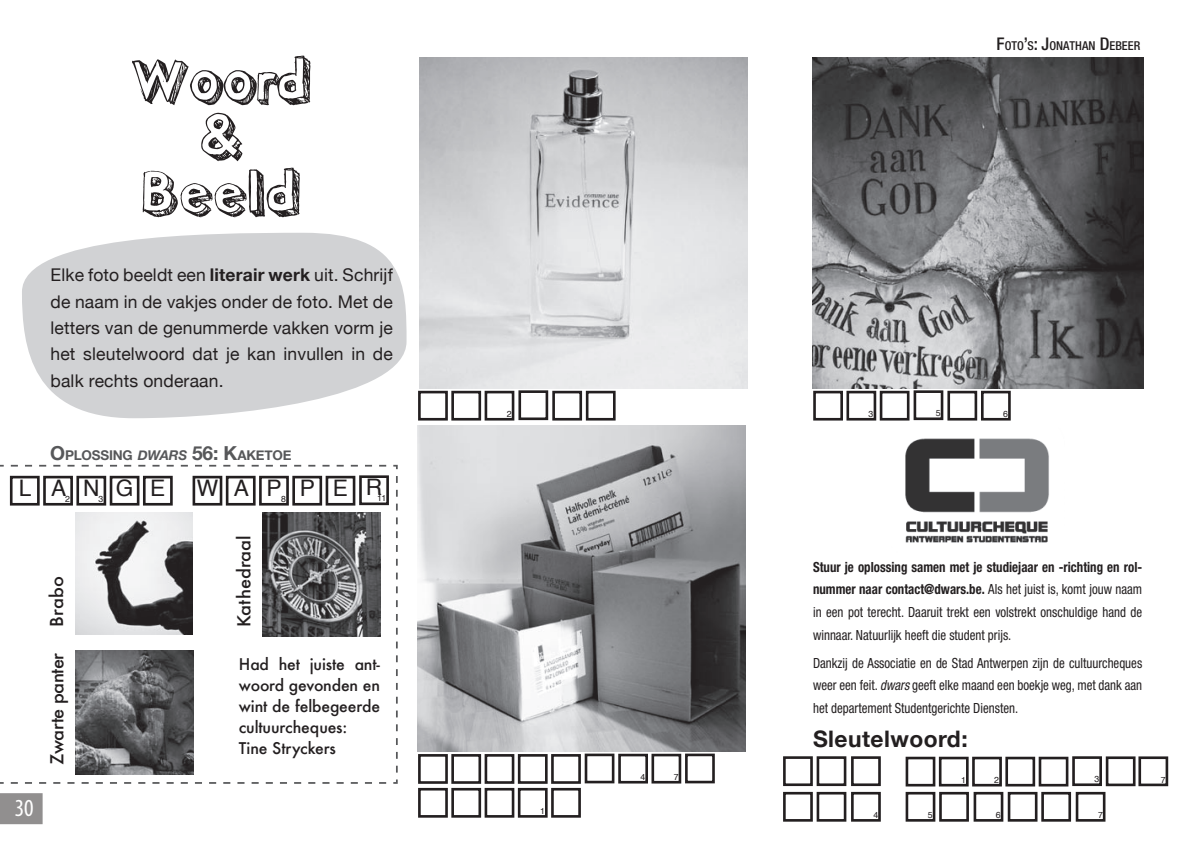
<style>
.page{position:relative;width:1191px;height:844px;background:#fff}
.page>*{position:absolute;margin:0;border:0;box-sizing:border-box;transform-origin:0 0}
.t1{font:61.25px/56px "Pointy";color:#231f20;text-align:center}
.t2{font:condensed 24.5px "Myriad Pro";color:#fff}
.t3{font:700 22.75px "Helvetica Neue";letter-spacing:.02em;color:#231f20}
.t4{font:22.75px "Helvetica";letter-spacing:.78em;color:#231f20}
.t5{font:17.5px/26.2px "Helvetica Neue";letter-spacing:.01em;color:#231f20;text-align:justify}
.t6{font:500 17.5px "Futura";letter-spacing:-.015em;color:#231f20;scale:1.04 1}
.t7{font:500 15.75px/21px "Futura";letter-spacing:-.01em;color:#231f20}
.t8{font:condensed 14px/22.8px "Helvetica Neue LT Std";color:#231f20;text-align:justify;scale:.92 1}
.t9{font:700 13.47px "Helvetica Neue";letter-spacing:-.015em;color:#57585a}
.t10{font:500 condensed 12.25px "Helvetica Neue LT Std";color:#231f20}
.t11{font:8.75px "Helvetica";color:#231f20}
.s1{font-weight:700}
.s2{font-size:19.25px}
.s3{font-style:italic}
.s4{font-size:17.5px}
</style>
<div class="page">
<svg style="left:0;top:793px;width:43px;height:31px"></svg>
<img style="left:882px;top:416px;width:167px;height:127px">
<img style="left:812px;top:57px;width:331px;height:332px">
<svg style="left:22px;top:233px;width:384px;height:185px;fill:#d1d2d4"></svg>
<img style="left:419px;top:57px;width:328px;height:331px">
<img style="left:418px;top:425px;width:327px;height:326px">
<svg style="left:0;top:464px;width:398px;height:320px"></svg>
<img style="left:75px;top:512px;width:118px;height:122px">
<img style="left:76px;top:650px;width:117px;height:124px">
<img style="left:263px;top:512px;width:117px;height:124px">
<div style="left:144px;top:477px;width:27px;height:27px;background:#fff"></div>
<div style="left:143px;top:475px;width:30px;height:30px;border:3px solid #231f20"></div>
<div style="left:111px;top:477px;width:27px;height:27px;background:#fff"></div>
<div style="left:110px;top:475px;width:29px;height:30px;border:3px solid #231f20"></div>
<div style="left:78px;top:477px;width:27px;height:27px;background:#fff"></div>
<div style="left:76px;top:475px;width:30px;height:30px;border:3px solid #231f20"></div>
<div style="left:44px;top:477px;width:28px;height:27px;background:#fff"></div>
<div style="left:43px;top:475px;width:30px;height:30px;border:3px solid #231f20"></div>
<div style="left:327px;top:477px;width:27px;height:27px;background:#fff"></div>
<div style="left:326px;top:475px;width:29px;height:30px;border:3px solid #231f20"></div>
<div style="left:294px;top:477px;width:27px;height:27px;background:#fff"></div>
<div style="left:292px;top:475px;width:30px;height:30px;border:3px solid #231f20"></div>
<div style="left:260px;top:477px;width:27px;height:27px;background:#fff"></div>
<div style="left:259px;top:475px;width:30px;height:30px;border:3px solid #231f20"></div>
<div style="left:227px;top:477px;width:27px;height:27px;background:#fff"></div>
<div style="left:226px;top:475px;width:30px;height:30px;border:3px solid #231f20"></div>
<div style="left:194px;top:477px;width:27px;height:27px;background:#fff"></div>
<div style="left:193px;top:475px;width:29px;height:30px;border:3px solid #231f20"></div>
<div style="left:360px;top:476px;width:27px;height:27px;background:#fff"></div>
<div style="left:359px;top:475px;width:30px;height:30px;border:3px solid #231f20"></div>
<div style="left:11px;top:477px;width:27px;height:27px;background:#fff"></div>
<div style="left:10px;top:475px;width:30px;height:30px;border:3px solid #231f20"></div>
<div style="left:947px;top:390px;width:30px;height:30px;border:3px solid #231f20"></div>
<div style="left:879px;top:390px;width:30px;height:30px;border:3px solid #231f20"></div>
<div style="left:846px;top:390px;width:30px;height:30px;border:3px solid #231f20"></div>
<div style="left:813px;top:390px;width:30px;height:30px;border:3px solid #231f20"></div>
<div style="left:981px;top:390px;width:29px;height:30px;border:3px solid #231f20"></div>
<div style="left:913px;top:390px;width:30px;height:30px;border:3px solid #231f20"></div>
<div style="left:552px;top:390px;width:30px;height:30px;border:3px solid #231f20"></div>
<div style="left:484px;top:390px;width:30px;height:30px;border:3px solid #231f20"></div>
<div style="left:451px;top:390px;width:30px;height:30px;border:3px solid #231f20"></div>
<div style="left:418px;top:390px;width:30px;height:30px;border:3px solid #231f20"></div>
<div style="left:586px;top:390px;width:29px;height:30px;border:3px solid #231f20"></div>
<div style="left:518px;top:390px;width:30px;height:30px;border:3px solid #231f20"></div>
<div style="left:551px;top:753px;width:30px;height:30px;border:3px solid #231f20"></div>
<div style="left:518px;top:753px;width:29px;height:30px;border:3px solid #231f20"></div>
<div style="left:484px;top:753px;width:30px;height:30px;border:3px solid #231f20"></div>
<div style="left:451px;top:753px;width:30px;height:30px;border:3px solid #231f20"></div>
<div style="left:418px;top:753px;width:30px;height:30px;border:3px solid #231f20"></div>
<div style="left:584px;top:753px;width:30px;height:30px;border:3px solid #231f20"></div>
<div style="left:551px;top:787px;width:30px;height:30px;border:3px solid #231f20"></div>
<div style="left:518px;top:787px;width:29px;height:30px;border:3px solid #231f20"></div>
<div style="left:484px;top:787px;width:30px;height:30px;border:3px solid #231f20"></div>
<div style="left:451px;top:787px;width:30px;height:30px;border:3px solid #231f20"></div>
<div style="left:418px;top:787px;width:30px;height:30px;border:3px solid #231f20"></div>
<div style="left:651px;top:753px;width:30px;height:30px;border:3px solid #231f20"></div>
<div style="left:618px;top:753px;width:30px;height:30px;border:3px solid #231f20"></div>
<div style="left:685px;top:753px;width:30px;height:30px;border:3px solid #231f20"></div>
<div style="left:1038px;top:756px;width:30px;height:30px;border:3px solid #231f20"></div>
<div style="left:1005px;top:756px;width:30px;height:30px;border:3px solid #231f20"></div>
<div style="left:972px;top:756px;width:30px;height:30px;border:3px solid #231f20"></div>
<div style="left:939px;top:756px;width:29px;height:30px;border:3px solid #231f20"></div>
<div style="left:905px;top:756px;width:30px;height:30px;border:3px solid #231f20"></div>
<div style="left:1072px;top:756px;width:30px;height:29px;border:3px solid #231f20"></div>
<div style="left:1138px;top:756px;width:30px;height:30px;border:3px solid #231f20"></div>
<div style="left:1105px;top:756px;width:30px;height:30px;border:3px solid #231f20"></div>
<div style="left:783px;top:756px;width:30px;height:29px;border:3px solid #231f20"></div>
<div style="left:816px;top:756px;width:30px;height:29px;border:3px solid #231f20"></div>
<div style="left:851px;top:756px;width:29px;height:29px;border:3px solid #231f20"></div>
<div style="left:905px;top:791px;width:30px;height:30px;border:3px solid #231f20"></div>
<div style="left:939px;top:791px;width:30px;height:30px;border:3px solid #231f20"></div>
<div style="left:973px;top:791px;width:30px;height:30px;border:3px solid #231f20"></div>
<div style="left:1007px;top:791px;width:30px;height:30px;border:3px solid #231f20"></div>
<div style="left:1041px;top:791px;width:30px;height:30px;border:3px solid #231f20"></div>
<div style="left:1075px;top:791px;width:30px;height:30px;border:3px solid #231f20"></div>
<div style="left:783px;top:791px;width:30px;height:30px;border:3px solid #231f20"></div>
<div style="left:816px;top:791px;width:30px;height:30px;border:3px solid #231f20"></div>
<div style="left:851px;top:791px;width:29px;height:30px;border:3px solid #231f20"></div>
<h1 class="t1" style="left:132px;top:56px;width:181px">Woord &amp;<br>Beeld</h1>
<p class="t5" style="left:50px;top:262px;width:344px">Elke foto beeldt een <span class="s1">literair werk</span> uit. Schrijf de naam in de vakjes onder de foto. Met de letters van de genummerde vakken vorm je het sleutelwoord dat je kan invullen in de balk rechts onderaan.</p>
<p class="t9" style="left:50px;top:446px;width:243px"><span class="s2">O</span>PLOSSING <span class="s3">DWARS</span> <span class="s2">56: K</span>AKETOE</p>
<h3 class="t4" style="left:19px;top:470px;width:49px">L A</h3>
<p class="t11" style="left:65px;top:492px;width:6px">2</p>
<h3 class="t4" style="left:83px;top:470px;width:18px">N</h3>
<p class="t11" style="left:99px;top:492px;width:6px">3</p>
<h3 class="t4" style="left:116px;top:470px;width:51px">G E</h3>
<h3 class="t4" style="left:197px;top:470px;width:87px">WAP</h3>
<p class="t11" style="left:281px;top:492px;width:6px">8</p>
<h3 class="t4" style="left:300px;top:470px;width:84px">PER</h3>
<p class="t11" style="left:377px;top:491px;width:11px">11</p>
<h2 class="t2" style="left:15px;top:794px;width:20px">30</h2>
<p class="t6" style="left:45px;top:626px;width:50px;rotate:-90deg">Brabo</p>
<p class="t6" style="left:45px;top:764px;width:109px;rotate:-90deg">Zwarte panter</p>
<p class="t6" style="left:232px;top:627px;width:90px;rotate:-90deg">Kathedraal</p>
<p class="t7" style="left:239px;top:653px;width:143px">Had het juiste ant&shy;woord gevonden en wint de felbegeerde cultuurcheques:<br>Tine Stryckers</p>
<p class="t10" style="left:996px;top:38px;width:145px"><span class="s4">F</span>OTO<span class="s4">’</span>S<span class="s4">: J</span>ONATHAN <span class="s4">D</span>EBEER</p>
<p class="t11" style="left:507px;top:407px;width:6px">2</p>
<p class="t11" style="left:868px;top:407px;width:6px">3</p>
<p class="t11" style="left:935px;top:406px;width:6px">5</p>
<p class="t11" style="left:1003px;top:407px;width:6px">6</p>
<p class="t8" style="left:813px;top:555px;width:359px"><span class="s1">Stuur je oplossing samen met je studiejaar en -richting en rol&shy;nummer naar contact@dwars.be.</span> Als het juist is, komt jouw naam in een pot terecht. Daaruit trekt een volstrekt onschuldige hand de winnaar. Natuurlijk heeft die student prijs.</p>
<p class="t8" style="left:813px;top:651px;width:359px">Dankzij de Associatie en de Stad Antwerpen zijn de cultuurcheques weer een feit. <span class="s3">dwars</span> geeft elke maand een boekje weg, met dank aan het departement Studentgerichte Diensten.</p>
<p class="t11" style="left:540px;top:804px;width:6px">1</p>
<h3 class="t3" style="left:813px;top:725px;width:156px">Sleutelwoord:</h3>
<p class="t11" style="left:640px;top:769px;width:6px">4</p>
<p class="t11" style="left:674px;top:769px;width:6px">7</p>
<p class="t11" style="left:961px;top:772px;width:6px">1</p>
<p class="t11" style="left:994px;top:772px;width:6px">2</p>
<p class="t11" style="left:1094px;top:772px;width:6px">3</p>
<p class="t11" style="left:1160px;top:772px;width:6px">7</p>
<p class="t11" style="left:873px;top:808px;width:6px">4</p>
<p class="t11" style="left:928px;top:808px;width:6px">5</p>
<p class="t11" style="left:996px;top:808px;width:6px">6</p>
<p class="t11" style="left:1098px;top:808px;width:6px">7</p>
</div>
